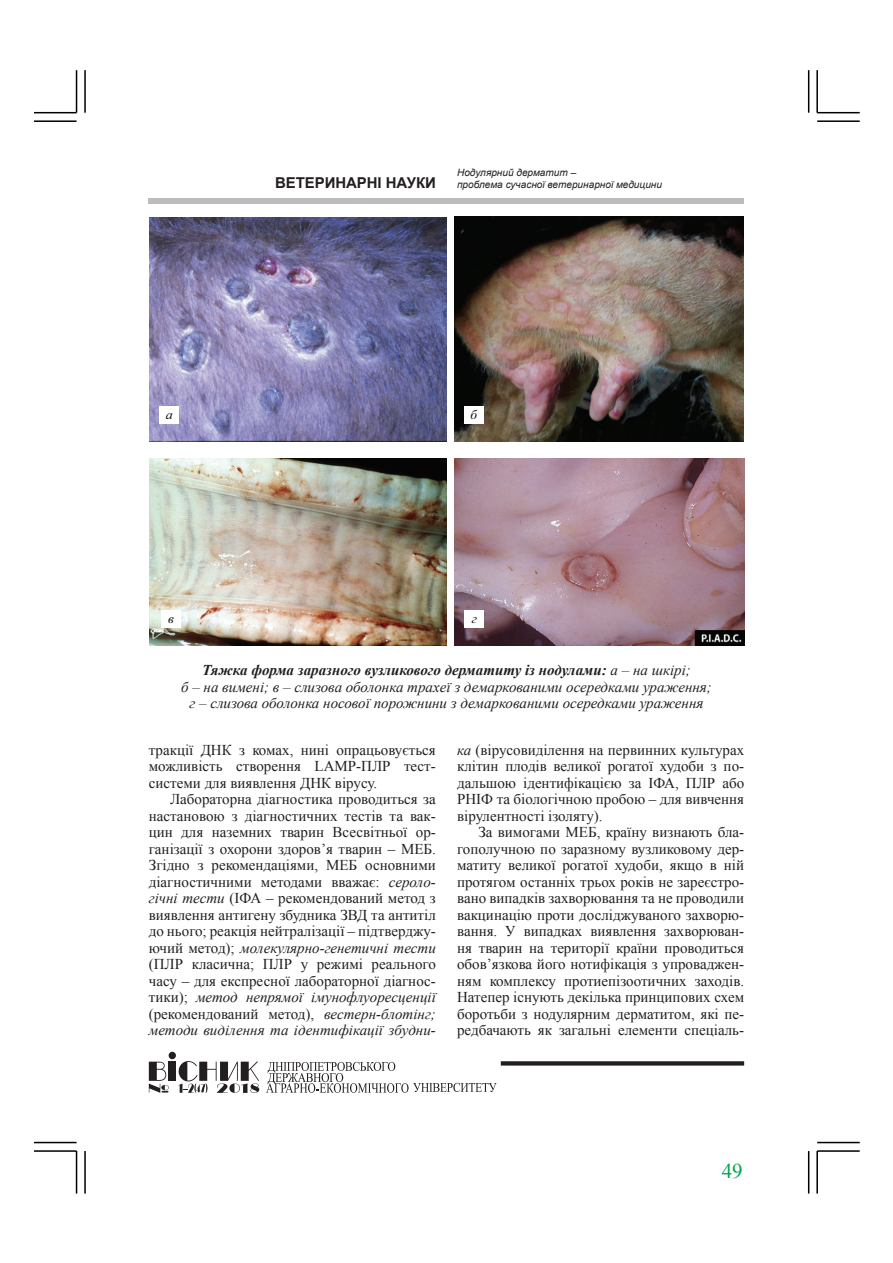
<style>
.page{position:relative;width:893px;height:1263px;background:#fff}
.page>*{position:absolute;margin:0;border:0;box-sizing:border-box;transform-origin:0 0}
.t1{font:21px "Times New Roman";color:#00a54f}
.текст{font:15px/16.5px "Times New Roman";color:#231f20;text-align:justify}
.текст-2{font:italic 15px/16.5px "Times New Roman";color:#231f20;text-align:center}
.текст-3{font:italic 700 15px "Times New Roman";color:#231f20}
.t2{font:700 15px "Arial";letter-spacing:-.005em;color:#231f20}
.t3{font:italic 13.35px "Times New Roman";color:#050504}
.t4{font:italic 10.05px/12px "Arial";color:#231f20}
.s1{font-weight:400}
.s2{font-style:italic}
</style>
<div class="page">
<hr style="left:84px;top:70px;width:2px;height:43px;background:#000">
<hr style="left:76px;top:70px;width:1px;height:43px;background:#000">
<hr style="left:34px;top:120px;width:43px;height:2px;background:#000">
<hr style="left:34px;top:112px;width:43px;height:1px;background:#000">
<hr style="left:817px;top:120px;width:43px;height:2px;background:#000">
<hr style="left:817px;top:112px;width:43px;height:1px;background:#000">
<hr style="left:808px;top:70px;width:1px;height:43px;background:#000">
<hr style="left:816px;top:70px;width:2px;height:43px;background:#000">
<hr style="left:808px;top:1151px;width:1px;height:42px;background:#000">
<hr style="left:816px;top:1151px;width:2px;height:42px;background:#000">
<hr style="left:817px;top:1142px;width:43px;height:1px;background:#000">
<hr style="left:817px;top:1150px;width:43px;height:2px;background:#000">
<hr style="left:34px;top:1142px;width:43px;height:1px;background:#000">
<hr style="left:34px;top:1150px;width:43px;height:2px;background:#000">
<hr style="left:84px;top:1151px;width:2px;height:42px;background:#000">
<hr style="left:76px;top:1151px;width:1px;height:42px;background:#000">
<svg style="left:501px;top:1061px;width:243px;height:4px"></svg>
<div style="left:168px;top:1062px;width:8px;height:19px;background:#231f20"></div>
<div style="left:169px;top:1052px;width:7px;height:7px;background:#231f20;border-radius:50%"></div>
<svg style="left:266px;top:1062px;width:231px;height:31px"></svg>
<svg style="left:149px;top:1062px;width:20px;height:31px"></svg>
<svg style="left:178px;top:1061px;width:81px;height:32px"></svg>
<div style="left:149px;top:198px;width:595px;height:5px;background:#bdbcbc"></div>
<img style="left:149px;top:217px;width:298px;height:224px">
<img style="left:454px;top:217px;width:290px;height:224px">
<img style="left:149px;top:459px;width:298px;height:186px">
<img style="left:454px;top:459px;width:290px;height:186px">
<div style="left:159px;top:406px;width:20px;height:18px;background:#fff"></div>
<div style="left:464px;top:406px;width:20px;height:18px;background:#fff"></div>
<div style="left:162px;top:610px;width:19px;height:18px;background:#fff"></div>
<div style="left:464px;top:610px;width:20px;height:18px;background:#fff"></div>
<p class="t2" style="left:275px;top:173px;width:162px">ВЕТЕРИНАРНІ НАУКИ</p>
<p class="t4" style="left:457px;top:166px;width:206px">Нодулярний дерматит –<br>проблема сучасної ветеринарної медицини</p>
<p class="t3" style="left:166px;top:405px;width:8px">а</p>
<p class="t3" style="left:470px;top:405px;width:8px">б</p>
<p class="t3" style="left:168px;top:609px;width:7px">в</p>
<p class="t3" style="left:472px;top:609px;width:7px">г</p>
<p class="текст-3" style="left:202px;top:660px;width:490px">Тяжка форма заразного вузликового дерматиту із нодулами: <span class="s1">а – на шкірі;</span></p>
<p class="текст-2" style="left:181px;top:678px;width:532px">б – на вимені; в – слизова оболонка трахеї з демаркованими осередками ураження; г – слизова оболонка носової порожнини з демаркованими осередками ураження</p>
<p class="текст" style="left:149px;top:741px;width:289px">тракції ДНК з комах, нині опрацьовується можливість створення LAMP-ПЛР тест&shy;системи для виявлення ДНК вірусу.</p>
<p class="текст" style="left:149px;top:790px;width:289px;text-indent:21px">Лабораторна діагностика проводиться за настановою з діагностичних тестів та вак&shy;цин для наземних тварин Всесвітньої ор&shy;ганізації з охорони здоров’я тварин – МЕБ.<br>Згідно з рекомендаціями, МЕБ основними діагностичними методами вважає: <span class="s2">сероло&shy;гічні тести</span> (ІФА – рекомендований метод з виявлення антигену збудника ЗВД та антитіл до нього; реакція нейтралізації – підтверджу&shy;ючий метод); <span class="s2">молекулярно-генетичні тести </span>(ПЛР класична; ПЛР у режимі реального часу – для експресної лабораторної діагнос&shy;тики); <span class="s2">метод непрямої імунофлуоресценції </span>(рекомендований метод), <span class="s2">вестерн-блотінг; методи виділення та ідентифікації збудни-</span></p>
<p class="текст" style="left:457px;top:741px;width:289px"><span class="s2">ка</span> (вірусовиділення на первинних культурах клітин плодів великої рогатої худоби з по&shy;дальшою ідентифікацією за ІФА, ПЛР або РНІФ та біологічною пробою ‒ для вивчення вірулентності ізоляту).</p>
<p class="текст" style="left:457px;top:824px;width:289px;text-indent:21px">За вимогами МЕБ, країну визнають бла&shy;гополучною по заразному вузликовому дер&shy;матиту великої рогатої худоби, якщо в ній протягом останніх трьох років не зареєстро&shy;вано випадків захворювання та не проводили вакцинацію проти досліджуваного захворю&shy;вання. У випадках виявлення захворюван&shy;ня тварин на території країни проводиться обов’язкова його нотифікація з упроваджен&shy;ням комплексу протиепізоотичних заходів.<br>Натепер існують декілька принципових схем боротьби з нодулярним дерматитом, які пе&shy;редбачають як загальні елементи спеціаль-</p>
<p class="t1" style="left:722px;top:1157px;width:22px">49</p>
</div>
